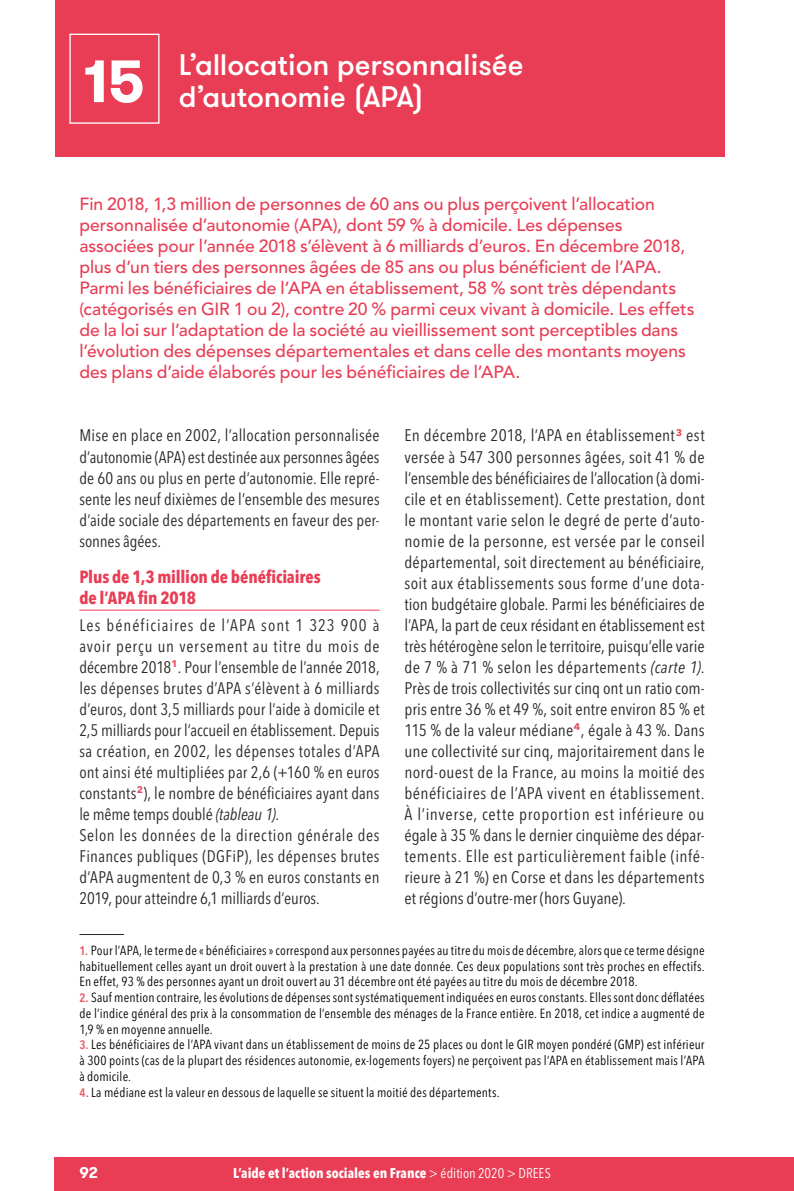
<style>
.page{position:relative;width:794px;height:1191px;background:#fff}
.page>*{position:absolute;margin:0;border:0;box-sizing:border-box;transform-origin:0 0}
.t1{font:500 29.75px/32.4px "GT Walsheim";letter-spacing:-.005em;color:#fff}
.t2{font:500 17.5px/21px "Avenir LT Std";color:#e83d54}
.t3{font:700 condensed 17.5px/21px "Avenir Next LT Pro";letter-spacing:-.01em;color:#e83d54}
.t4{font:condensed 16.62px/21px "Avenir Next LT Pro";letter-spacing:.015em;color:#272726}
.t5{font:700 15.75px "GT Walsheim";color:#fff}
.t6{font:700 condensed 14px "Avenir Next LT Pro";color:#fff}
.t7{font:condensed 13.12px/15.8px "Avenir Next LT Pro";letter-spacing:.015em;color:#000;text-align:justify}
.s1{font-style:italic}
.s2{font-weight:600;font-size:12.25px;color:#eb5762}
.s3{font-weight:400}
</style>
<div class="page">
<div style="left:55px;top:1157px;width:739px;height:34px;background:#e83d54"></div>
<div style="left:55px;top:0;width:669px;height:156px;background:#e83d54"></div>
<div style="left:69px;top:34px;width:90px;height:90px;border:1px solid #fff"></div>
<hr style="left:79px;top:610px;width:300px;height:1px;background:#e83d54">
<hr style="left:79px;top:934px;width:45px;height:1px;background:#272726">
<h1 class="t1" style="left:84px;top:47px;width:441px;text-indent:95px">L’allocation personnalisée<br><sup>15</sup> d’autonomie (APA)</h1>
<p class="t2" style="left:79px;top:194px;width:616px">Fin 2018, 1,3 million de personnes de 60 ans ou plus perçoivent l’allocation personnalisée d’autonomie (APA), dont 59 % à domicile. Les dépenses associées pour l’année 2018 s’élèvent à 6 milliards d’euros. En décembre 2018, plus d’un tiers des personnes âgées de 85 ans ou plus bénéficient de l’APA.<br>Parmi les bénéficiaires de l’APA en établissement, 58 % sont très dépendants (catégorisés en GIR 1 ou 2), contre 20 % parmi ceux vivant à domicile. Les effets de la loi sur l’adaptation de la société au vieillissement sont perceptibles dans l’évolution des dépenses départementales et dans celle des montants moyens des plans d’aide élaborés pour les bénéficiaires de l’APA.</p>
<p class="t4" style="left:404px;top:425px;width:302px">En décembre 2018, l’APA en établissement<sup>3</sup> est versée à 547 300 personnes âgées, soit 41 % de l’ensemble des bénéficiaires de l’allocation (à domi&shy;cile et en établissement). Cette prestation, dont le montant varie selon le degré de perte d’auto&shy;nomie de la personne, est versée par le conseil départemental, soit directement au bénéficiaire, soit aux établissements sous forme d’une dota&shy;tion budgétaire globale. Parmi les bénéficiaires de l’APA, la part de ceux résidant en établissement est très hétérogène selon le territoire, puisqu’elle varie de 7 % à 71 % selon les départements <span class="s1">(carte 1)</span>.<br>Près de trois collectivités sur cinq ont un ratio com&shy;pris entre 36 % et 49 %, soit entre environ 85 % et 115 % de la valeur médiane<sup>4</sup>, égale à 43 %. Dans une collectivité sur cinq, majoritairement dans le nord-ouest de la France, au moins la moitié des bénéficiaires de l’APA vivent en établissement.<br>À l’inverse, cette proportion est inférieure ou égale à 35 % dans le dernier cinquième des dépar&shy;tements. Elle est particulièrement faible (infé&shy;rieure à 21 %) en Corse et dans les départements et régions d’outre-mer (hors Guyane).</p>
<p class="t7" style="left:79px;top:942px;width:627px;text-align:left"><span class="s2">1.</span> Pour l’APA, le terme de « bénéficiaires » correspond aux personnes payées au titre du mois de décembre, alors que ce terme désigne habituellement celles ayant un droit ouvert à la prestation à une date donnée. Ces deux populations sont très proches en effectifs.<br>En effet, 93 % des personnes ayant un droit ouvert au 31 décembre ont été payées au titre du mois de décembre 2018.</p>
<p class="t7" style="left:79px;top:989px;width:627px"><span class="s2">2.</span> Sauf mention contraire, les évolutions de dépenses sont systématiquement indiquées en euros constants. Elles sont donc déflatées de l’indice général des prix à la consommation de l’ensemble des ménages de la France entière. En 2018, cet indice a augmenté de 1,9 % en moyenne annuelle.</p>
<p class="t7" style="left:79px;top:1036px;width:627px"><span class="s2">3.</span> Les bénéficiaires de l’APA vivant dans un établissement de moins de 25 places ou dont le GIR moyen pondéré (GMP) est inférieur à 300 points (cas de la plupart des résidences autonomie, ex-logements foyers) ne perçoivent pas l’APA en établissement mais l’APA à domicile.</p>
<p class="t7" style="left:79px;top:1084px;width:420px"><span class="s2">4.</span> La médiane est la valeur en dessous de laquelle se situent la moitié des départements.</p>
<p class="t4" style="left:79px;top:425px;width:302px;text-align:justify">Mise en place en 2002, l’allocation personnalisée d’autonomie (APA) est destinée aux personnes âgées de 60 ans ou plus en perte d’autonomie. Elle repré&shy;sente les neuf dixièmes de l’ensemble des mesures d’aide sociale des départements en faveur des per&shy;sonnes âgées.</p>
<p class="t3" style="left:79px;top:566px;width:243px">Plus de 1,3 million de bénéficiaires de l’APA fin 2018</p>
<p class="t4" style="left:79px;top:614px;width:302px">Les bénéficiaires de l’APA sont 1 323 900 à avoir perçu un versement au titre du mois de décembre 2018<sup>1</sup>. Pour l’ensemble de l’année 2018, les dépenses brutes d’APA s’élèvent à 6 milliards d’euros, dont 3,5 milliards pour l’aide à domicile et 2,5 milliards pour l’accueil en établissement. Depuis sa création, en 2002, les dépenses totales d’APA ont ainsi été multipliées par 2,6 (+160 % en euros constants<sup>2</sup>), le nombre de bénéficiaires ayant dans le même temps doublé <span class="s1">(tableau 1)</span>.<br>Selon les données de la direction générale des Finances publiques (DGFiP), les dépenses brutes d’APA augmentent de 0,3 % en euros constants en 2019, pour atteindre 6,1 milliards d’euros.</p>
<p class="t5" style="left:79px;top:1162px;width:20px">92</p>
<p class="t6" style="left:233px;top:1165px;width:319px">L’aide et l’action sociales en France <span class="s3">&gt; édition 2020 &gt; DREES</span></p>
</div>
